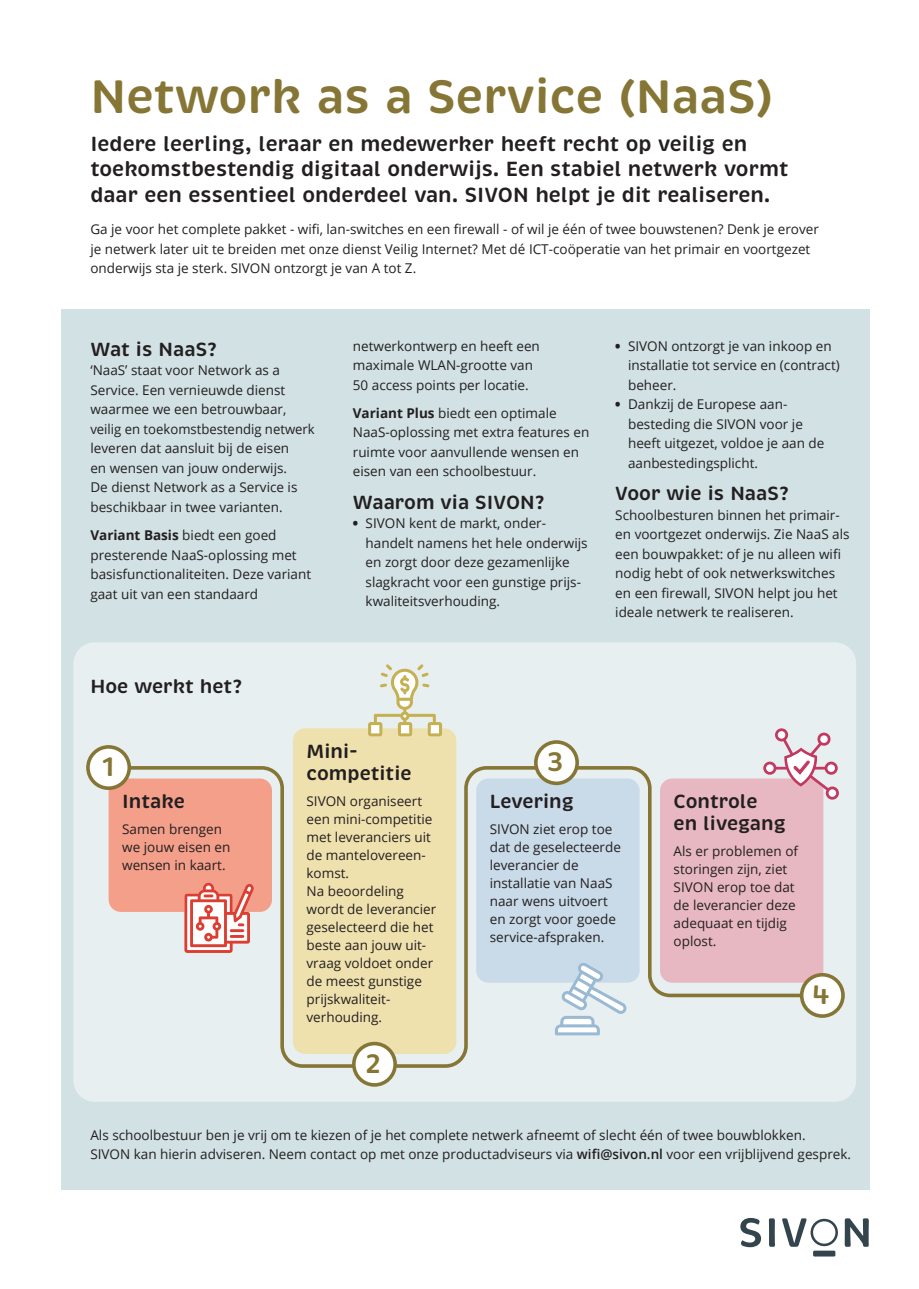
<style>
.page{position:relative;width:919px;height:1289px;background:#fff}
.page>*{position:absolute;margin:0;border:0;box-sizing:border-box;transform-origin:0 0}
.t1{font:600 48px "Brevia";color:#867636}
.t2{font:600 27.3px "Brevia";color:#867636}
.t3{font:600 21px/25.5px "Brevia";color:#231f20}
.t4{font:600 19.5px/22.5px "Brevia";color:#231f20}
.t5{font:13.5px/19.5px "Open Sans";color:#231f20}
.s1{font-weight:700}
.s2{font-weight:800}
.s3{font-weight:600}
</style>
<div class="page">
<div style="left:62px;top:309px;width:808px;height:880px;background:#d1e1e4"></div>
<div style="left:73px;top:642px;width:783px;height:459px;background:#e7eff1;border-radius:21px"></div>
<svg style="left:740px;top:1218px;width:21px;height:29px"></svg>
<svg style="left:768px;top:1218px;width:7px;height:28px"></svg>
<svg style="left:844px;top:1218px;width:25px;height:28px"></svg>
<svg style="left:782px;top:1218px;width:55px;height:28px"></svg>
<div style="left:813px;top:1250px;width:22px;height:6px;background:#34444c"></div>
<svg style="left:117px;top:764px;width:700px;height:305px"></svg>
<div style="left:109px;top:778px;width:163px;height:133px;background:#f39f8a;border-radius:12px"></div>
<div style="left:88px;top:747px;width:41px;height:41px;background:#fff;border-radius:50%"></div>
<div style="left:86px;top:745px;width:45px;height:45px;border:4px solid #867636;border-radius:50%"></div>
<div style="left:476px;top:778px;width:163px;height:204px;background:#c9dae8;border-radius:12px"></div>
<div style="left:660px;top:778px;width:163px;height:204px;background:#e7b8c1;border-radius:12px"></div>
<div style="left:536px;top:742px;width:41px;height:41px;background:#fff;border-radius:50%"></div>
<div style="left:534px;top:740px;width:45px;height:45px;border:4px solid #867636;border-radius:50%"></div>
<div style="left:801px;top:974px;width:41px;height:42px;background:#fff;border-radius:50%"></div>
<div style="left:799px;top:972px;width:45px;height:45px;border:4px solid #867636;border-radius:50%"></div>
<svg style="left:184px;top:882px;width:70px;height:70px"></svg>
<svg style="left:555px;top:963px;width:71px;height:72px"></svg>
<div style="left:293px;top:728px;width:163px;height:325px;background:#efe1ae;border-radius:12px"></div>
<svg style="left:368px;top:664px;width:74px;height:72px"></svg>
<div style="left:354px;top:1043px;width:41px;height:41px;background:#fff;border-radius:50%"></div>
<div style="left:352px;top:1041px;width:45px;height:45px;border:4px solid #867636;border-radius:50%"></div>
<div style="left:764px;top:763px;width:11px;height:10px;background:#fff;border-radius:50%"></div>
<div style="left:763px;top:761px;width:13px;height:13px;border:3px solid #c23961;border-radius:50%"></div>
<div style="left:776px;top:729px;width:10px;height:11px;background:#fff;border-radius:50%"></div>
<div style="left:775px;top:728px;width:13px;height:13px;border:3px solid #c23961;border-radius:50%"></div>
<hr style="left:775px;top:766px;width:15px;height:3px;background:#c23961">
<div style="left:824px;top:761px;width:13px;height:13px;border:3px solid #c23961;border-radius:50%"></div>
<div style="left:827px;top:788px;width:10px;height:10px;background:#fff;border-radius:50%"></div>
<div style="left:825px;top:786px;width:13px;height:13px;border:3px solid #c23961;border-radius:50%"></div>
<svg style="left:780px;top:729px;width:53px;height:64px"></svg>
<h1 class="t1" style="left:90px;top:66px;width:684px">Network as a Service (NaaS)</h1>
<h3 class="t3" style="left:90px;top:131px;width:699px">Iedere leerling, leraar en medewerker heeft recht op veilig en toekomstbestendig digitaal onderwijs. Een stabiel netwerk vormt daar een essentieel onderdeel van. SIVON helpt je dit realiseren.</h3>
<p class="t5" style="left:90px;top:219px;width:730px">Ga je voor het complete pakket - wifi, lan-switches en een firewall - of wil je één of twee bouwstenen? Denk je erover je netwerk later uit te breiden met onze dienst Veilig Internet? Met dé ICT-coöperatie van het primair en voortgezet onderwijs sta je sterk. SIVON ontzorgt je van A tot Z.</p>
<h3 class="t4" style="left:90px;top:338px;width:128px">Wat is NaaS?</h3>
<p class="t5" style="left:90px;top:360px;width:226px">‘NaaS’ staat voor Network as a<br>Service. Een vernieuwde dienst waarmee we een betrouwbaar, veilig en toekomstbestendig netwerk leveren dat aansluit bij de eisen<br>en wensen van jouw onderwijs.<br>De dienst Network as a Service is beschikbaar in twee varianten.</p>
<p class="t5" style="left:90px;top:525px;width:222px"><span class="s1">Variant Basis</span> biedt een goed presterende NaaS-oplossing met basisfunctionaliteiten. Deze variant gaat uit van een standaard</p>
<h3 class="t4" style="left:90px;top:675px;width:153px">Hoe werkt het?</h3>
<p class="t5" style="left:353px;top:335px;width:188px">netwerkontwerp en heeft een maximale WLAN-grootte van<br>50 access points per locatie.</p>
<p class="t5" style="left:353px;top:402px;width:238px"><span class="s1">Variant Plus</span> biedt een optimale NaaS-oplossing met extra features en ruimte voor aanvullende wensen en eisen van een schoolbestuur.</p>
<h3 class="t4" style="left:353px;top:490px;width:193px">Waarom via SIVON?</h3>
<p class="t5" style="left:365px;top:513px;width:223px;text-indent:-13px"><span class="s2">•</span> SIVON kent de markt, onder&shy;handelt namens het hele onderwijs en zorgt door deze gezamenlijke slagkracht voor een gunstige prijs&shy;kwaliteitsverhouding.</p>
<p class="t5" style="left:628px;top:335px;width:213px;text-indent:-13px"><span class="s2">•</span> SIVON ontzorgt je van inkoop en installatie tot service en (contract) beheer.</p>
<p class="t5" style="left:628px;top:394px;width:198px;text-indent:-13px"><span class="s2">•</span> Dankzij de Europese aan&shy;besteding die SIVON voor je heeft uitgezet, voldoe je aan de aanbestedingsplicht.</p>
<h3 class="t4" style="left:615px;top:482px;width:175px">Voor wie is NaaS?</h3>
<p class="t5" style="left:615px;top:504px;width:236px">Schoolbesturen binnen het primair&shy;en voortgezet onderwijs. Zie NaaS als een bouwpakket: of je nu alleen wifi nodig hebt of ook netwerkswitches en een firewall, SIVON helpt jou het ideale netwerk te realiseren.</p>
<h2 class="t2" style="left:102px;top:749px;width:14px">1</h2>
<h3 class="t4" style="left:122px;top:790px;width:64px">Intake</h3>
<p class="t5" style="left:122px;top:819px;width:110px;line-height:18px">Samen brengen we jouw eisen en wensen in kaart.</p>
<h3 class="t4" style="left:306px;top:739px;width:107px">Mini&shy;competitie</h3>
<p class="t5" style="left:306px;top:792px;width:131px;line-height:18px">SIVON organiseert een mini-competitie met leveranciers uit de mantelovereen&shy;komst.<br>Na beoordeling wordt de leverancier geselecteerd die het beste aan jouw uit&shy;vraag voldoet onder de meest gunstige prijskwaliteit&shy;verhouding.</p>
<h2 class="t2" style="left:365px;top:1046px;width:17px">2</h2>
<h2 class="t2" style="left:547px;top:745px;width:18px">3</h2>
<h3 class="t4" style="left:490px;top:790px;width:86px">Levering</h3>
<p class="t5" style="left:490px;top:819px;width:133px;line-height:18px">SIVON ziet erop toe dat de geselecteerde leverancier de installatie van NaaS naar wens uitvoert en zorgt voor goede service-afspraken.</p>
<h3 class="t4" style="left:673px;top:790px;width:114px">Controle en livegang</h3>
<p class="t5" style="left:673px;top:842px;width:126px;line-height:18px">Als er problemen of storingen zijn, ziet<br>SIVON erop toe dat de leverancier deze adequaat en tijdig oplost.</p>
<h2 class="t2" style="left:812px;top:977px;width:19px">4</h2>
<p class="t5" style="left:90px;top:1124px;width:762px">Als schoolbestuur ben je vrij om te kiezen of je het complete netwerk afneemt of slecht één of twee bouwblokken.<br>SIVON kan hierin adviseren. Neem contact op met onze productadviseurs via <span class="s3">wifi@sivon.nl</span> voor een vrijblijvend gesprek.</p>
</div>
